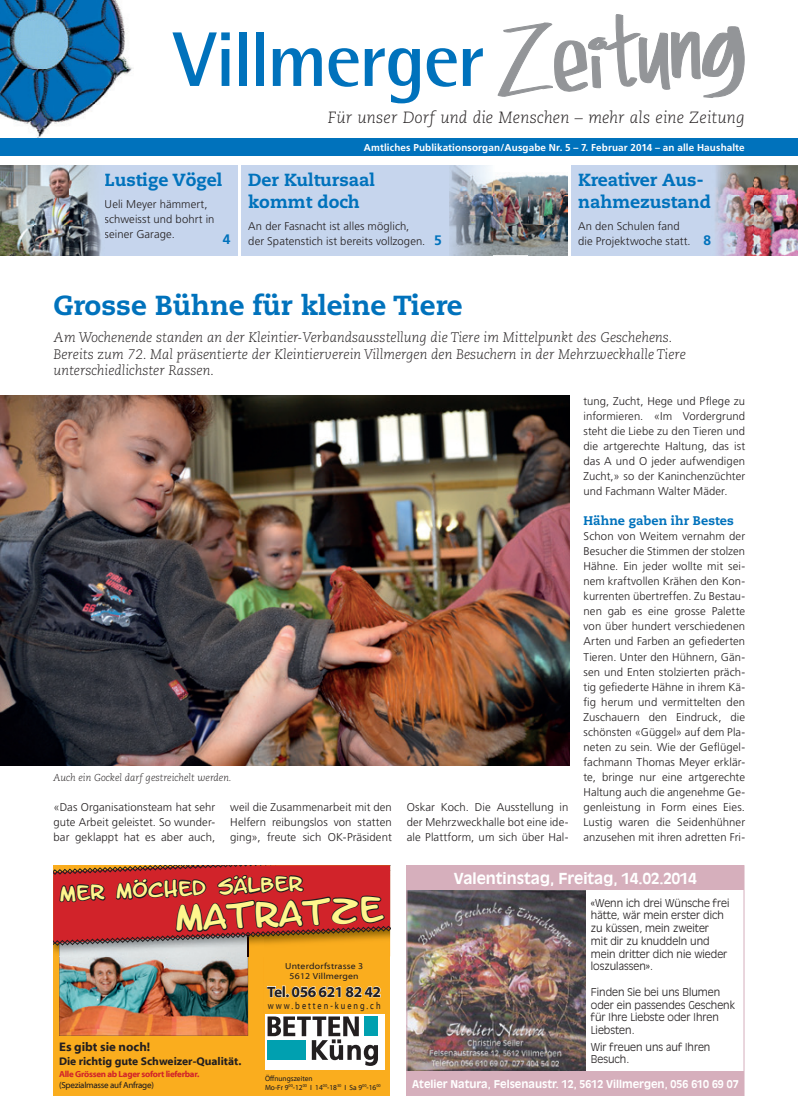
<style>
.page{position:relative;width:798px;height:1117px;background:#fff}
.page>*{position:absolute;margin:0;border:0;box-sizing:border-box;transform-origin:0 0}
.t1{font:700 77.5px "Rotis Semi Sans";letter-spacing:-.03em;color:#0072bc}
.t2{font:30px "Letter O Matic";color:#fff68d;scale:1.1 1}
.t3{font:800 27.5px "Caecilia";color:#0072bc}
.t4{font:800 17.5px/22.5px "Caecilia";color:#0072bc}
.t5{font:17.5px "Letter O Matic";color:#fff68d;scale:1.1 1}
.t6{font:italic 300 16.25px "Caecilia";letter-spacing:.005em;color:#231f20}
.t7{font:700 15px "Antique Olive";color:#fff}
.t8{font:700 15px "Myriad Web Pro";letter-spacing:-.03em;color:#231f20}
.t9{font:italic 300 13.75px/16.5px "Caecilia";color:#231f20}
.t10{font:700 13.75px "Frutiger";color:#0072bc}
.t11{font:800 12.5px "Caecilia";letter-spacing:.005em;color:#0072bc}
.t12{font:700 12.5px "Myriad Web Pro";color:#231f20}
.t13{font:300 11.25px/15px "Frutiger";letter-spacing:.01em;color:#231f20;text-align:justify}
.t14{font:700 11.25px "Myriad Web Pro";color:#231f20}
.t15{font:300 10.62px/12.8px "Antique Olive";color:#231f20}
.t16{font:700 10.62px "Antique Olive";color:#fff}
.t17{font:700 10px "Frutiger";letter-spacing:.015em;color:#fff}
.t18{font:italic 300 10px "Caecilia";color:#231f20}
.t19{font:10px "Myriad Web Pro";letter-spacing:.25em;color:#231f20;scale:.8 1}
.t20{font:700 8.75px "Myriad Web Pro";letter-spacing:-.03em;color:#d1232a}
.t21{font:8.75px/10.5px "Myriad Web Pro";letter-spacing:.015em;color:#231f20;text-align:center;scale:1.08 1}
.t22{font:8.75px "Myriad Web Pro";letter-spacing:-.03em;color:#231f20}
.t23{font:7.5px/9px "Myriad Web";color:#231f20;scale:.95 1}
.s1{font-weight:700;font-size:13.75px;color:#0072bc}
</style>
<div class="page">
<div style="left:0;top:138px;width:797px;height:18px;background:#0072bc"></div>
<svg style="left:497px;top:14px;width:247px;height:84px"></svg>
<img style="left:0;top:0;width:133px;height:138px">
<div style="left:0;top:165px;width:237px;height:90px;background:#c6d5ed"></div>
<div style="left:241px;top:165px;width:252px;height:90px;background:#c6d5ed"></div>
<div style="left:570px;top:165px;width:227px;height:90px;background:#c6d5ed"></div>
<img style="left:0;top:165px;width:35px;height:30px">
<img style="left:0;top:195px;width:35px;height:30px">
<img style="left:35px;top:255px;width:35px;height:1px">
<img style="left:70px;top:255px;width:35px;height:1px">
<img style="left:35px;top:165px;width:63px;height:60px">
<img style="left:0;top:225px;width:101px;height:30px">
<img style="left:449px;top:165px;width:118px;height:60px">
<img style="left:493px;top:225px;width:74px;height:30px">
<img style="left:449px;top:225px;width:44px;height:30px">
<img style="left:710px;top:255px;width:87px;height:1px">
<img style="left:715px;top:165px;width:82px;height:90px">
<img style="left:0;top:395px;width:569px;height:370px">
<img style="left:408px;top:889px;width:177px;height:181px">
<div style="left:406px;top:865px;width:338px;height:24px;background:#d6afbc"></div>
<div style="left:406px;top:1070px;width:338px;height:25px;background:#d6afbc"></div>
<div style="left:406px;top:865px;width:338px;height:230px;border:1px solid #d6afbc"></div>
<div style="left:53px;top:865px;width:337px;height:230px;background:#faad1e"></div>
<div style="left:265px;top:1013px;width:119px;height:55px;background:#fff"></div>
<img style="left:53px;top:865px;width:337px;height:200px">
<div style="left:267px;top:1039px;width:39px;height:20px;background:#00a0b0"></div>
<div style="left:364px;top:1016px;width:14px;height:19px;background:#00a0b0"></div>
<h1 class="t1" style="left:174px;top:12px;width:312px">Villmerger</h1>
<h3 class="t6" style="left:327px;top:108px;width:418px">Für unser Dorf und die Menschen – mehr als eine Zeitung</h3>
<h3 class="t4" style="left:105px;top:168px;width:119px">Lustige Vögel</h3>
<p class="t13" style="left:105px;top:197px;width:111px;text-align:left">Ueli Meyer hämmert, schweisst und bohrt in seiner Garage.</p>
<p class="t10" style="left:223px;top:231px;width:9px">4</p>
<p class="t17" style="left:363px;top:141px;width:382px">Amtliches Publikationsorgan/Ausgabe Nr. 5 – 7. Februar 2014 – an alle Haushalte</p>
<h3 class="t4" style="left:248px;top:168px;width:128px">Der Kultursaal kommt doch</h3>
<p class="t13" style="left:248px;top:219px;width:195px">An der Fasnacht ist alles möglich,<br>der Spatenstich ist bereits vollzogen. <span class="s1">5</span></p>
<h3 class="t4" style="left:578px;top:168px;width:134px">Kreativer Aus&shy;nahmezustand</h3>
<p class="t13" style="left:578px;top:219px;width:134px">An den Schulen fand<br>die Projektwoche statt. <span class="s1">8</span></p>
<h3 class="t3" style="left:54px;top:288px;width:410px">Grosse Bühne für kleine Tiere</h3>
<p class="t9" style="left:54px;top:329px;width:633px">Am Wochenende standen an der Kleintier-Verbandsausstellung die Tiere im Mittelpunkt des Geschehens.<br>Bereits zum 72. Mal präsentierte der Kleintierverein Villmergen den Besuchern in der Mehrzweckhalle Tiere unterschiedlichster Rassen.</p>
<p class="t18" style="left:53px;top:771px;width:180px">Auch ein Gockel darf gestreichelt werden.</p>
<p class="t13" style="left:54px;top:799px;width:163px">«Das Organisationsteam hat sehr gute Arbeit geleistet. So wunder&shy;bar geklappt hat es aber auch,</p>
<p class="t13" style="left:230px;top:799px;width:163px">weil die Zusammenarbeit mit den Helfern reibungslos von statten ging», freute sich OK-Präsident</p>
<p class="t13" style="left:406px;top:799px;width:163px">Oskar Koch. Die Ausstellung in der Mehrzweckhalle bot eine ide&shy;ale Plattform, um sich über Hal-</p>
<p class="t13" style="left:583px;top:394px;width:163px">tung, Zucht, Hege und Pflege zu informieren. «Im Vordergrund steht die Liebe zu den Tieren und die artgerechte Haltung, das ist das A und O jeder aufwendigen Zucht,» so der Kaninchenzüchter und Fachmann Walter Mäder.</p>
<p class="t11" style="left:583px;top:513px;width:152px">Hähne gaben ihr Bestes</p>
<p class="t13" style="left:583px;top:529px;width:163px">Schon von Weitem vernahm der Besucher die Stimmen der stolzen Hähne. Ein jeder wollte mit sei&shy;nem kraftvollen Krähen den Kon&shy;kurrenten übertreffen. Zu Bestau&shy;nen gab es eine grosse Palette von über hundert verschiedenen Arten und Farben an gefiederten Tieren. Unter den Hühnern, Gän&shy;sen und Enten stolzierten präch&shy;tig gefiederte Hähne in ihrem Kä&shy;fig herum und vermittelten den Zuschauern den Eindruck, die schönsten «Güggel» auf dem Pla&shy;neten zu sein. Wie der Geflügel&shy;fachmann Thomas Meyer erklär&shy;te, bringe nur eine artgerechte Haltung auch die angenehme Ge&shy;genleistung in Form eines Eies.<br>Lustig waren die Seidenhühner anzusehen mit ihren adretten Fri-</p>
<h3 class="t5" style="left:59px;top:886px;width:223px;rotate:-2deg">mer möched sälber</h3>
<h2 class="t2" style="left:174px;top:908px;width:190px;rotate:-3deg">Matratze</h2>
<p class="t21" style="left:285px;top:960px;width:74px">Unterdorfstrasse 3<br>5612 Villmergen</p>
<h3 class="t8" style="left:267px;top:983px;width:115px">Tel. 056 621 82 42</h3>
<p class="t19" style="left:267px;top:1000px;width:142px">www.betten-kueng.ch</p>
<p class="t12" style="left:59px;top:1039px;width:93px">Es gibt sie noch!</p>
<p class="t14" style="left:59px;top:1054px;width:184px">Die richtig gute Schweizer-Qualität.</p>
<p class="t20" style="left:59px;top:1069px;width:142px">Alle Grössen ab Lager sofort lieferbar.</p>
<p class="t22" style="left:59px;top:1079px;width:96px">(Spezialmasse auf Anfrage)</p>
<p class="t23" style="left:265px;top:1073px;width:123px">Öffnungszeiten<br>Mo-Fr 9<sup>00</sup>-12<sup>00</sup> I 14<sup>00</sup>-18<sup>30</sup> I Sa 9<sup>00</sup>-16<sup>00</sup></p>
<h3 class="t7" style="left:453px;top:868px;width:244px">Valentinstag, Freitag, 14.02.2014</h3>
<p class="t15" style="left:590px;top:896px;width:140px">«Wenn ich drei Wünsche frei hätte, wär mein erster dich zu küssen, mein zweiter<br>mit dir zu knuddeln und mein dritter dich nie wieder loszulassen».</p>
<p class="t15" style="left:590px;top:985px;width:146px">Finden Sie bei uns Blumen oder ein passendes Geschenk für Ihre Liebste oder Ihren<br>Liebsten.</p>
<p class="t15" style="left:590px;top:1040px;width:121px">Wir freuen uns auf Ihren<br>Besuch.</p>
<p class="t16" style="left:412px;top:1076px;width:328px">Atelier Natura, Felsenaustr. 12, 5612 Villmergen, 056 610 69 07</p>
</div>
